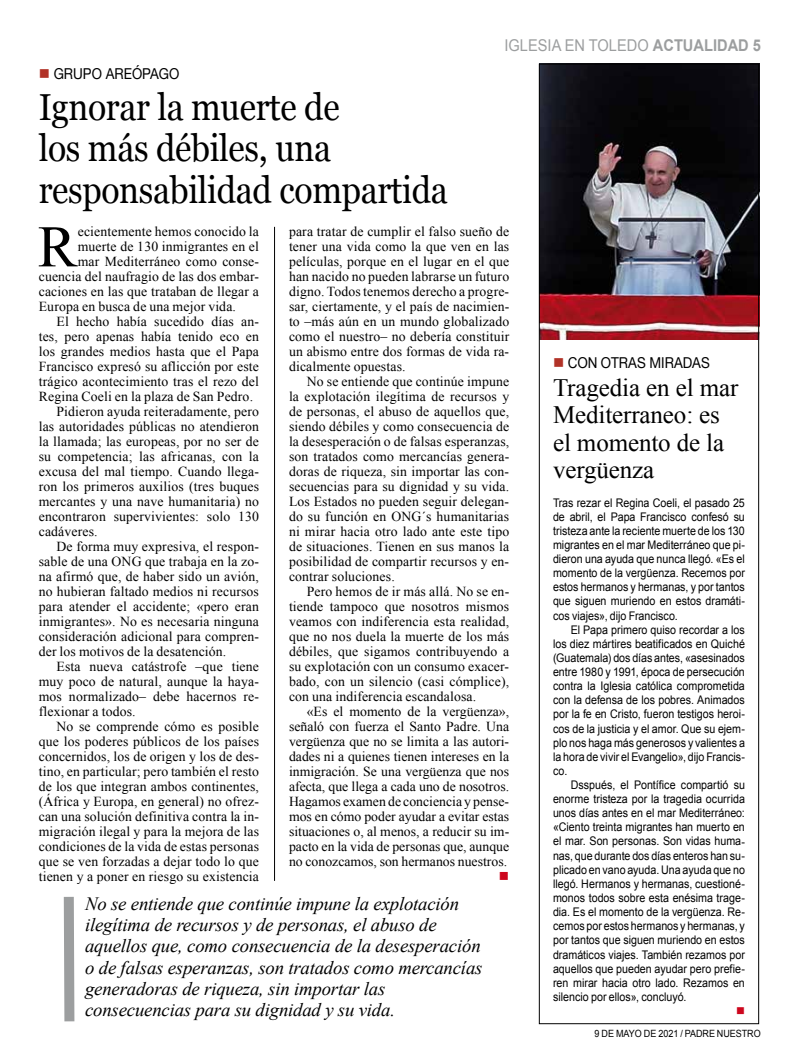
<style>
.page{position:relative;width:798px;height:1063px;background:#fff}
.page>*{position:absolute;margin:0;border:0;box-sizing:border-box;transform-origin:0 0}
.t1{font:59px "Times New Roman";color:#000}
.t2{font:37.5px/41.2px "Georgia";letter-spacing:-.01em;color:#000;scale:.9 1}
.t3{font:25px/27.5px "Times New Roman";letter-spacing:-.005em;color:#000}
.t4{font:italic 18.75px/21.2px "Times New Roman";letter-spacing:-.01em;color:#000}
.t5{font:16.25px "Arial";color:#9c9e9f;scale:.9 1}
.t6{font:15px "Helvetica Neue";color:#000;scale:.9 1}
.t7{font:13.75px/15px "Times New Roman";letter-spacing:.01em;color:#000;text-align:justify}
.t8{font:13.75px "Wingdings";color:#cd071e}
.t9{font:11.88px/14.1px "Arial";color:#000;text-align:justify;scale:.9 1}
.t10{font:11.88px "Wingdings";color:#cd071e}
.t11{font:10px "Arial";letter-spacing:-.005em;color:#000;scale:.9 1}
.s1{color:#b13227}
.s2{font-weight:700}
.s3{font-family:"Arial"}
</style>
<div class="page">
<img style="left:541px;top:66px;width:215px;height:274px">
<hr style="left:274px;top:227px;width:1px;height:654px;background:#000">
<div style="left:539px;top:64px;width:219px;height:960px;border:1px solid #000"></div>
<svg style="left:63px;top:896px;width:12px;height:126px;background:#adaeaf"></svg>
<p class="t6" style="left:39px;top:63px;width:158px"><span class="s1">■</span> GRUPO AREÓPAGO</p>
<h2 class="t2" style="left:39px;top:85px;width:456px">Ignorar la muerte de<br>los más débiles, una responsabilidad compartida</h2>
<p class="t5" style="left:504px;top:34px;width:286px">IGLESIA EN TOLEDO <span class="s2">ACTUALIDAD 5</span></p>
<h1 class="t1" style="left:38px;top:207px;width:41px">R</h1>
<p class="t7" style="left:78px;top:224px;width:183px">ecientemente hemos conocido la</p>
<p class="t7" style="left:78px;top:239px;width:183px">muerte de 130 inmigrantes en el</p>
<p class="t7" style="left:78px;top:254px;width:183px">mar Mediterráneo como conse-</p>
<p class="t7" style="left:39px;top:269px;width:222px">cuencia del naufragio de las dos embar-</p>
<p class="t7" style="left:39px;top:284px;width:222px">caciones en las que trataban de llegar a</p>
<p class="t7" style="left:39px;top:299px;width:199px">Europa en busca de una mejor vida.</p>
<p class="t7" style="left:56px;top:314px;width:204px">El hecho había sucedido días an-</p>
<p class="t7" style="left:39px;top:329px;width:222px">tes, pero apenas había tenido eco en</p>
<p class="t7" style="left:39px;top:344px;width:222px">los grandes medios hasta que el Papa</p>
<p class="t7" style="left:39px;top:359px;width:222px">Francisco expresó su aflicción por este</p>
<p class="t7" style="left:39px;top:374px;width:222px">trágico acontecimiento tras el rezo del</p>
<p class="t7" style="left:39px;top:389px;width:216px">Regina Coeli en la plaza de San Pedro.</p>
<p class="t7" style="left:56px;top:404px;width:204px">Pidieron ayuda reiteradamente, pero</p>
<p class="t7" style="left:39px;top:419px;width:222px">las autoridades públicas no atendieron</p>
<p class="t7" style="left:39px;top:434px;width:222px">la llamada; las europeas, por no ser de</p>
<p class="t7" style="left:39px;top:449px;width:222px">su competencia; las africanas, con la</p>
<p class="t7" style="left:39px;top:464px;width:222px">excusa del mal tiempo. Cuando llega-</p>
<p class="t7" style="left:39px;top:479px;width:222px">ron los primeros auxilios (tres buques</p>
<p class="t7" style="left:39px;top:494px;width:222px">mercantes y una nave humanitaria) no</p>
<p class="t7" style="left:39px;top:509px;width:222px">encontraron supervivientes: solo 130</p>
<p class="t7" style="left:39px;top:524px;width:60px">cadáveres.</p>
<p class="t7" style="left:56px;top:539px;width:204px">De forma muy expresiva, el respon-</p>
<p class="t7" style="left:39px;top:554px;width:221px">sable de una ONG que trabaja en la zo-</p>
<p class="t7" style="left:39px;top:569px;width:222px">na afirmó que, de haber sido un avión,</p>
<p class="t7" style="left:39px;top:584px;width:222px">no hubieran faltado medios ni recursos</p>
<p class="t7" style="left:39px;top:599px;width:222px">para atender el accidente; «pero eran</p>
<p class="t7" style="left:39px;top:614px;width:222px">inmigrantes». No es necesaria ninguna</p>
<p class="t7" style="left:39px;top:629px;width:222px">consideración adicional para compren-</p>
<p class="t7" style="left:39px;top:644px;width:189px">der los motivos de la desatención.</p>
<p class="t7" style="left:56px;top:659px;width:204px">Esta nueva catástrofe –que tiene</p>
<p class="t7" style="left:39px;top:674px;width:222px">muy poco de natural, aunque la haya-</p>
<p class="t7" style="left:39px;top:689px;width:222px">mos normalizado– debe hacernos re-</p>
<p class="t7" style="left:39px;top:704px;width:98px">flexionar a todos.</p>
<p class="t7" style="left:56px;top:719px;width:204px">No se comprende cómo es posible</p>
<p class="t7" style="left:39px;top:734px;width:222px">que los poderes públicos de los países</p>
<p class="t7" style="left:39px;top:749px;width:222px">concernidos, los de origen y los de des-</p>
<p class="t7" style="left:39px;top:764px;width:222px">tino, en particular; pero también el resto</p>
<p class="t7" style="left:39px;top:779px;width:222px">de los que integran ambos continentes,</p>
<p class="t7" style="left:39px;top:794px;width:222px">(África y Europa, en general) no ofrez-</p>
<p class="t7" style="left:39px;top:809px;width:222px">can una solución definitiva contra la in-</p>
<p class="t7" style="left:39px;top:824px;width:222px">migración ilegal y para la mejora de las</p>
<p class="t7" style="left:39px;top:839px;width:222px">condiciones de la vida de estas personas</p>
<p class="t7" style="left:39px;top:854px;width:222px">que se ven forzadas a dejar todo lo que</p>
<p class="t7" style="left:39px;top:869px;width:222px">tienen y a poner en riesgo su existencia</p>
<p class="t7" style="left:289px;top:224px;width:222px">para tratar de cumplir el falso sueño de tener una vida como la que ven en las películas, porque en el lugar en el que han nacido no pueden labrarse un futuro digno. Todos tenemos derecho a progre&shy;sar, ciertamente, y el país de nacimien&shy;to –más aún en un mundo globalizado como el nuestro– no debería constituir un abismo entre dos formas de vida ra&shy;dicalmente opuestas.</p>
<p class="t7" style="left:289px;top:374px;width:222px;text-indent:18px">No se entiende que continúe impune la explotación ilegítima de recursos y de personas, el abuso de aquellos que, siendo débiles y como consecuencia de la desesperación o de falsas esperanzas, son tratados como mercancías genera&shy;doras de riqueza, sin importar las con&shy;secuencias para su dignidad y su vida.<br>Los Estados no pueden seguir delegan&shy;do su función en ONG´s humanitarias ni mirar hacia otro lado ante este tipo de situaciones. Tienen en sus manos la posibilidad de compartir recursos y en&shy;contrar soluciones.</p>
<p class="t7" style="left:289px;top:584px;width:222px;text-indent:18px">Pero hemos de ir más allá. No se en&shy;tiende tampoco que nosotros mismos veamos con indiferencia esta realidad, que no nos duela la muerte de los más débiles, que sigamos contribuyendo a su explotación con un consumo exacer&shy;bado, con un silencio (casi cómplice), con una indiferencia escandalosa.</p>
<p class="t7" style="left:289px;top:704px;width:222px;text-indent:18px">«Es el momento de la vergüenza», señaló con fuerza el Santo Padre. Una vergüenza que no se limita a las autori&shy;dades ni a quienes tienen intereses en la inmigración. Se una vergüenza que nos afecta, que llega a cada uno de nosotros.<br>Hagamos examen de conciencia y pense&shy;mos en cómo poder ayudar a evitar estas situaciones o, al menos, a reducir su im&shy;pacto en la vida de personas que, aunque no conozcamos, son hermanos nuestros.</p>
<p class="t8" style="left:498px;top:869px;width:12px">■</p>
<p class="t4" style="left:85px;top:893px;width:399px">No se entiende que continúe impune la explotación ilegítima de recursos y de personas, el abuso de aquellos que, como consecuencia de la desesperación o de falsas esperanzas, son tratados como mercancías generadoras de riqueza, sin importar las consecuencias para su dignidad y su vida.</p>
<p class="t6" style="left:553px;top:352px;width:176px"><span class="s1">■</span> <span class="s3">CON</span> OTRAS MIRADAS</p>
<h3 class="t3" style="left:553px;top:373px;width:187px">Tragedia en el mar<br>Mediterraneo: es el momento de la vergüenza</h3>
<p class="t9" style="left:553px;top:495px;width:215px">Tras rezar el Regina Coeli, el pasado 25 de abril, el Papa Francisco confesó su tristeza ante la reciente muerte de los 130 migrantes en el mar Mediterráneo que pi&shy;dieron una ayuda que nunca llegó. «Es el momento de la vergüenza. Recemos por estos hermanos y hermanas, y por tantos que siguen muriendo en estos dramáti&shy;cos viajes», dijo Francisco.</p>
<p class="t9" style="left:553px;top:623px;width:215px;text-indent:18px">El Papa primero quiso recordar a los los diez mártires beatificados en Quiché (Guatemala) dos días antes, «asesinados entre 1980 y 1991, época de persecución contra la Iglesia católica comprometida con la defensa de los pobres. Animados por la fe en Cristo, fueron testigos heroi&shy;cos de la justicia y el amor. Que su ejem&shy;plo nos haga más generosos y valientes a la hora de vivir el Evangelio», dijo Francis&shy;co.</p>
<p class="t9" style="left:553px;top:778px;width:215px;text-indent:18px">Dsspués, el Pontífice compartió su enorme tristeza por la tragedia ocurrida unos días antes en el mar Mediterráneo: «Ciento treinta migrantes han muerto en el mar. Son personas. Son vidas huma&shy;nas, que durante dos días enteros han su&shy;plicado en vano ayuda. Una ayuda que no llegó. Hermanos y hermanas, cuestioné&shy;monos todos sobre esta enésima trage&shy;dia. Es el momento de la vergüenza. Re&shy;cemos por estos hermanos y hermanas, y por tantos que siguen muriendo en estos dramáticos viajes. También rezamos por aquellos que pueden ayudar pero prefie&shy;ren mirar hacia otro lado. Rezamos en silencio por ellos», concluyó.</p>
<p class="t10" style="left:735px;top:1004px;width:10px">■</p>
<p class="t11" style="left:594px;top:1027px;width:186px">9 DE MAYO DE 2021 / PADRE NUESTRO</p>
</div>
